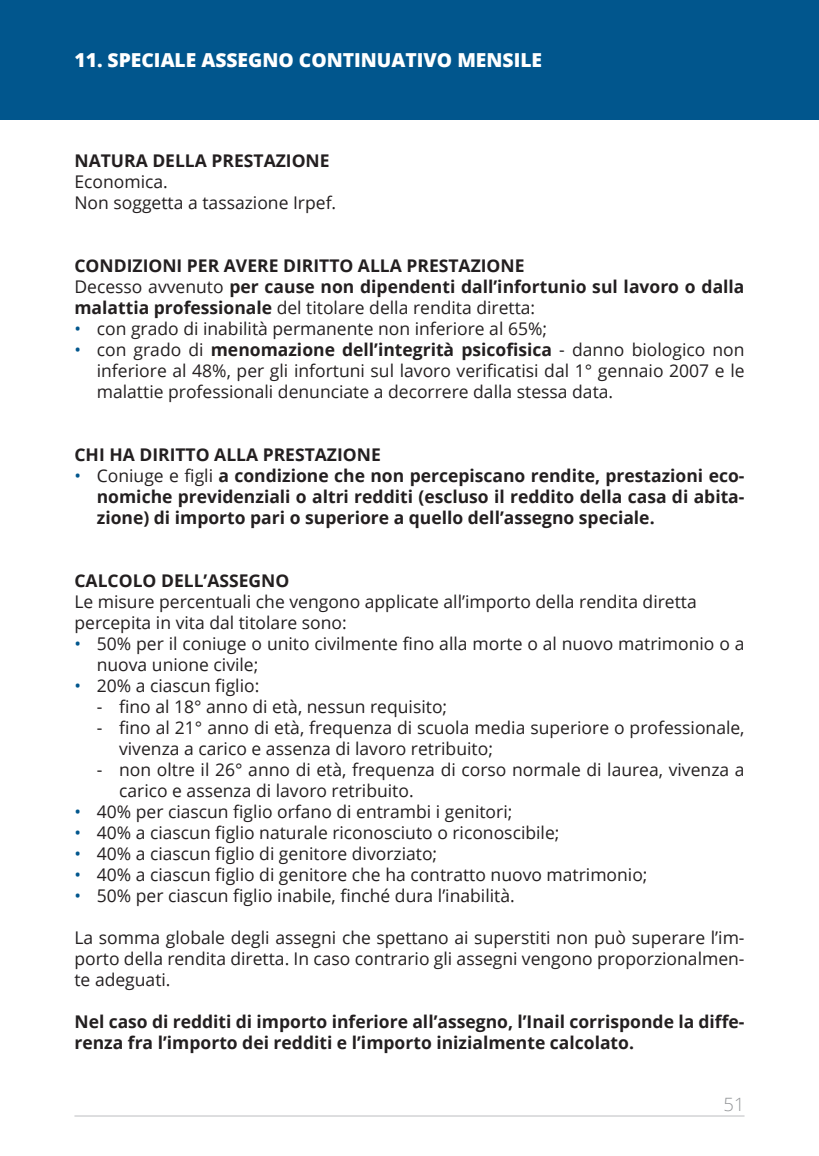
<style>
.page{position:relative;width:819px;height:1156px;background:#fff}
.page>*{position:absolute;margin:0;border:0;box-sizing:border-box;transform-origin:0 0}
.t1{font:800 19.25px "Open Sans";color:#fff}
.t2{font:300 18.38px "Open Sans";color:#939598}
.t3{font:17.5px/21px "Open Sans";color:#231f20}
.t4{font:700 17.5px/21px "Open Sans";color:#231f20}
.s1{font-weight:400}
.s2{color:#01568d}
.s3{font-weight:700}
.s4{font-weight:400;color:#01568d}
</style>
<div class="page">
<hr style="left:74px;top:1116px;width:670px;height:1px;background:#bcbdc0">
<div style="left:0;top:0;width:819px;height:119px;background:#01568d"></div>
<p class="t1" style="left:74px;top:46px;width:469px">11. SPECIALE ASSEGNO CONTINUATIVO MENSILE</p>
<p class="t4" style="left:74px;top:150px;width:257px">NATURA DELLA PRESTAZIONE</p>
<p class="t3" style="left:74px;top:171px;width:263px">Economica.<br>Non soggetta a tassazione Irpef.</p>
<p class="t4" style="left:74px;top:255px;width:671px">CONDIZIONI PER AVERE DIRITTO ALLA PRESTAZIONE<br><span class="s1">Decesso avvenuto</span> per cause non dipendenti dall’infortunio sul lavoro o dalla malattia professionale <span class="s1">del titolare della rendita diretta:</span></p>
<p class="t3" style="left:74px;top:318px;width:474px"><span class="s2">•</span> con grado di inabilità permanente non inferiore al 65%;</p>
<p class="t3" style="left:97px;top:339px;width:649px;text-align:justify;text-indent:-22px"><span class="s2">•</span> con grado di <span class="s3">menomazione dell’integrità psicofisica</span> - danno biologico non inferiore al 48%, per gli infortuni sul lavoro verificatisi dal 1° gennaio 2007 e le malattie professionali denunciate a decorrere dalla stessa data.</p>
<p class="t4" style="left:74px;top:444px;width:308px">CHI HA DIRITTO ALLA PRESTAZIONE</p>
<p class="t4" style="left:97px;top:465px;width:649px;text-align:justify;text-indent:-22px"><span class="s4">•</span> <span class="s1">Coniuge e figli</span> a condizione che non percepiscano rendite, prestazioni eco&shy;nomiche previdenziali o altri redditi (escluso il reddito della casa di abita&shy;zione) di importo pari o superiore a quello dell’assegno speciale.</p>
<p class="t4" style="left:74px;top:570px;width:216px">CALCOLO DELL’ASSEGNO</p>
<p class="t3" style="left:74px;top:591px;width:624px">Le misure percentuali che vengono applicate all’importo della rendita diretta percepita in vita dal titolare sono:</p>
<p class="t3" style="left:97px;top:633px;width:649px;text-indent:-22px"><span class="s2">•</span> 50% per il coniuge o unito civilmente fino alla morte o al nuovo matrimonio o a nuova unione civile;</p>
<p class="t3" style="left:74px;top:675px;width:186px"><span class="s2">•</span> 20% a ciascun figlio:</p>
<p class="t3" style="left:97px;top:696px;width:352px">- fino al 18° anno di età, nessun requisito;</p>
<p class="t3" style="left:119px;top:717px;width:627px;text-indent:-22px">- fino al 21° anno di età, frequenza di scuola media superiore o professionale, vivenza a carico e assenza di lavoro retribuito;</p>
<p class="t3" style="left:119px;top:759px;width:627px;text-indent:-22px">- non oltre il 26° anno di età, frequenza di corso normale di laurea, vivenza a carico e assenza di lavoro retribuito.</p>
<p class="t3" style="left:74px;top:801px;width:439px"><span class="s2">•</span> 40% per ciascun figlio orfano di entrambi i genitori;</p>
<p class="t3" style="left:74px;top:822px;width:486px"><span class="s2">•</span> 40% a ciascun figlio naturale riconosciuto o riconoscibile;</p>
<p class="t3" style="left:74px;top:843px;width:364px"><span class="s2">•</span> 40% a ciascun figlio di genitore divorziato;</p>
<p class="t3" style="left:74px;top:864px;width:574px"><span class="s2">•</span> 40% a ciascun figlio di genitore che ha contratto nuovo matrimonio;</p>
<p class="t3" style="left:74px;top:885px;width:442px"><span class="s2">•</span> 50% per ciascun figlio inabile, finché dura l’inabilità.</p>
<p class="t3" style="left:74px;top:927px;width:671px;text-align:justify">La somma globale degli assegni che spettano ai superstiti non può superare l’im&shy;porto della rendita diretta. In caso contrario gli assegni vengono proporzionalmen&shy;te adeguati.</p>
<p class="t4" style="left:74px;top:1011px;width:671px">Nel caso di redditi di importo inferiore all’assegno, l’Inail corrisponde la diffe&shy;renza fra l’importo dei redditi e l’importo inizialmente calcolato.</p>
<p class="t2" style="left:723px;top:1091px;width:22px">51</p>
</div>
